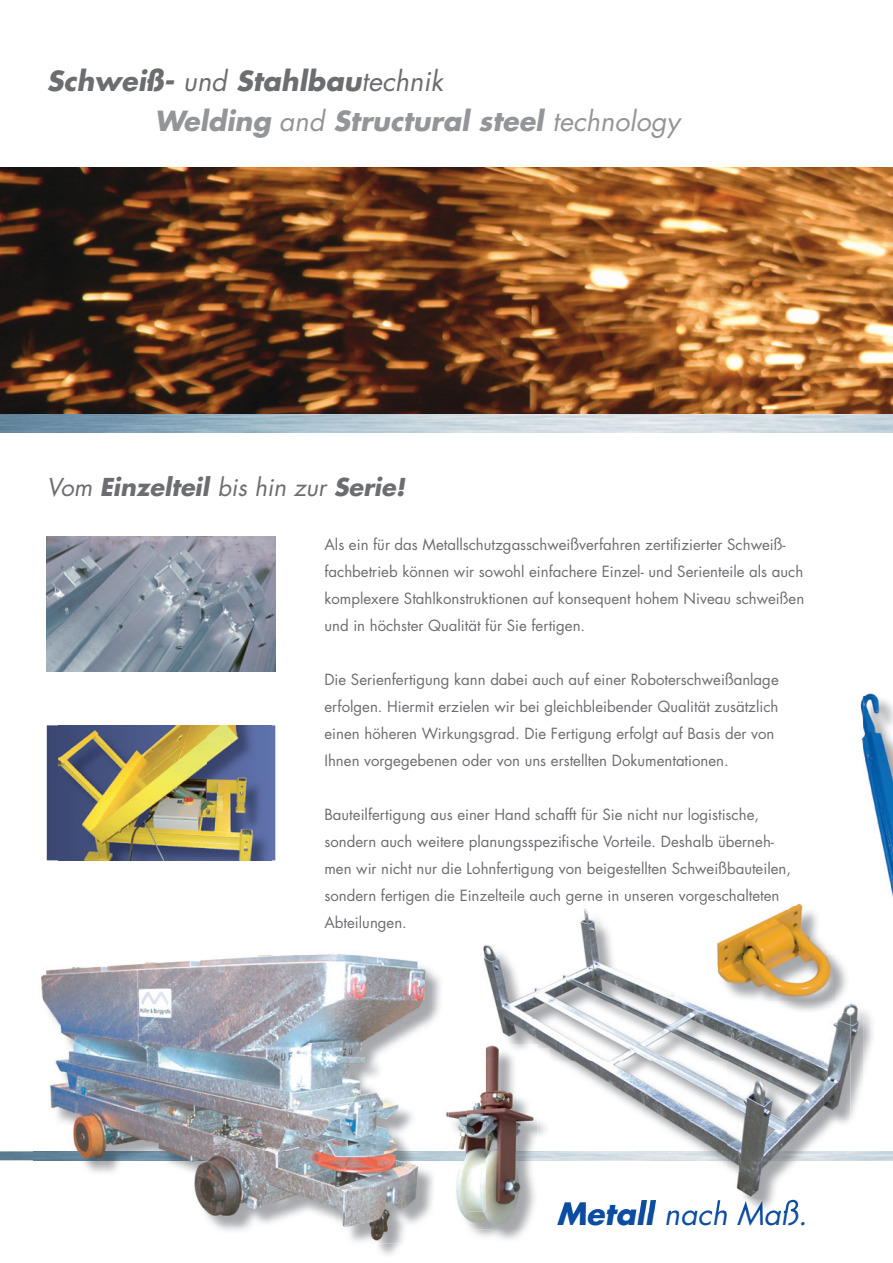
<style>
.page{position:relative;width:893px;height:1263px;background:#fff}
.page>*{position:absolute;margin:0;border:0;box-sizing:border-box;transform-origin:0 0}
.t1{font:italic 30px "Futura";color:#0d4da1}
.t2{font:italic 700 27px/40.5px "Futura";color:#939598}
.t3{font:italic 700 24px "Futura";color:#6c6d70}
.t4{font:15px/27px "Futura";color:#6c6d70}
.s1{color:#6c6d70}
.s2{font-weight:400;color:#6c6d70}
.s3{font-weight:400}
.s4{font-weight:700}
</style>
<div class="page">
<img style="left:0;top:168px;width:893px;height:247px">
<img style="left:0;top:1151px;width:34px;height:9px">
<img style="left:47px;top:536px;width:228px;height:135px">
<img style="left:860px;top:693px;width:16px;height:53px">
<img style="left:863px;top:696px;width:30px;height:465px">
<img style="left:875px;top:1151px;width:18px;height:9px">
<img style="left:378px;top:972px;width:65px;height:283px">
<img style="left:34px;top:990px;width:9px;height:171px">
<svg style="left:34px;top:1151px;width:9px;height:9px"></svg>
<img style="left:43px;top:955px;width:389px;height:288px">
<img style="left:43px;top:1151px;width:389px;height:9px">
<img style="left:561px;top:1211px;width:94px;height:1px">
<img style="left:668px;top:1211px;width:130px;height:1px">
<img style="left:871px;top:910px;width:4px;height:251px">
<img style="left:795px;top:903px;width:8px;height:3px">
<svg style="left:863px;top:901px;width:8px;height:9px"></svg>
<img style="left:566px;top:901px;width:141px;height:4px">
<img style="left:486px;top:910px;width:241px;height:151px">
<img style="left:824px;top:910px;width:47px;height:251px">
<img style="left:727px;top:1018px;width:97px;height:182px">
<img style="left:550px;top:1061px;width:177px;height:105px">
<img style="left:550px;top:1151px;width:300px;height:9px">
<img style="left:562px;top:1200px;width:94px;height:11px">
<img style="left:669px;top:1200px;width:130px;height:11px">
<svg style="left:850px;top:1151px;width:25px;height:9px"></svg>
<img style="left:537px;top:1049px;width:13px;height:112px">
<svg style="left:537px;top:1151px;width:13px;height:9px"></svg>
<svg style="left:432px;top:1151px;width:16px;height:9px"></svg>
<img style="left:485px;top:1044px;width:52px;height:167px">
<img style="left:448px;top:1049px;width:45px;height:180px">
<img style="left:493px;top:1212px;width:42px;height:17px">
<img style="left:448px;top:1151px;width:89px;height:9px">
<img style="left:486px;top:1211px;width:47px;height:1px">
<img style="left:719px;top:906px;width:130px;height:107px">
<img style="left:709px;top:900px;width:70px;height:1px">
<img style="left:709px;top:910px;width:126px;height:90px">
<img style="left:0;top:415px;width:893px;height:18px">
<svg style="left:47px;top:725px;width:228px;height:135px;background:#43507e"></svg>
<img style="left:59px;top:725px;width:213px;height:135px">
<h2 class="t2" style="left:155px;top:60px;width:527px;text-indent:-108px"><span class="s1">Schweiß-</span> <span class="s2">und</span> <span class="s1">Stahlbau</span><span class="s2">technik<br></span>Welding <span class="s3">and</span> Structural steel <span class="s3">technology</span></h2>
<h3 class="t3" style="left:47px;top:470px;width:360px"><span class="s3">Vom</span> Einzelteil <span class="s3">bis hin zur</span> Serie!</h3>
<p class="t4" style="left:324px;top:531px;width:481px">Als ein für das Metallschutzgasschweißverfahren zertifizierter Schweiß&shy;fachbetrieb können wir sowohl einfachere Einzel- und Serienteile als auch komplexere Stahlkonstruktionen auf konsequent hohem Niveau schweißen und in höchster Qualität für Sie fertigen.</p>
<p class="t4" style="left:324px;top:666px;width:456px">Die Serienfertigung kann dabei auch auf einer Roboterschweißanlage erfolgen. Hiermit erzielen wir bei gleichbleibender Qualität zusätzlich einen höheren Wirkungsgrad. Die Fertigung erfolgt auf Basis der von Ihnen vorgegebenen oder von uns erstellten Dokumentationen.</p>
<p class="t4" style="left:324px;top:801px;width:468px">Bauteilfertigung aus einer Hand schafft für Sie nicht nur logistische, sondern auch weitere planungsspezifische Vorteile. Deshalb überneh&shy;men wir nicht nur die Lohnfertigung von beigestellten Schweißbauteilen, sondern fertigen die Einzelteile auch gerne in unseren vorgeschalteten Abteilungen.</p>
<h1 class="t1" style="left:557px;top:1193px;width:252px"><span class="s4">Metall</span> nach Maß.</h1>
</div>
